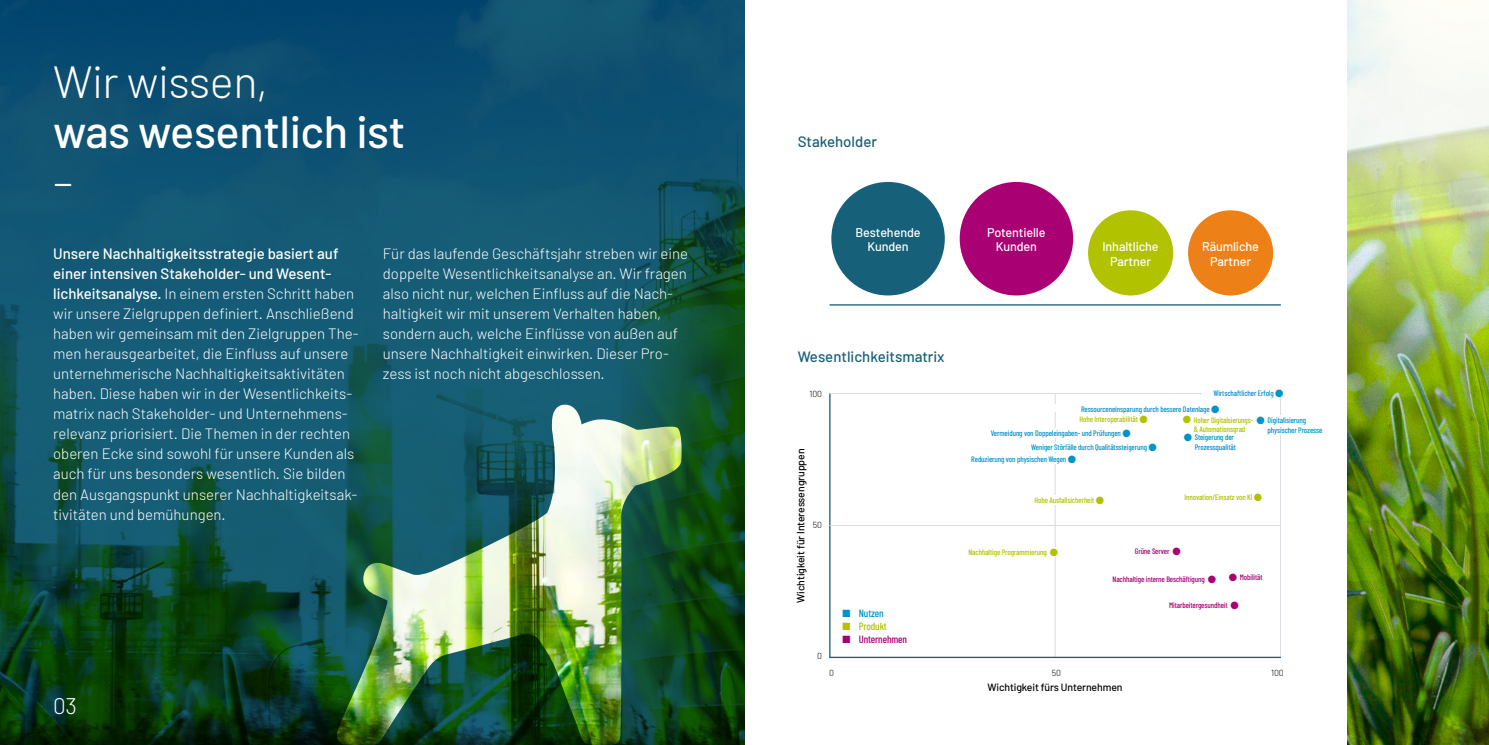
<style>
.page{position:relative;width:1489px;height:745px;background:#fff}
.page>*{position:absolute;margin:0;border:0;box-sizing:border-box;transform-origin:0 0}
.Absatzformat_1{font:500 45px/50px "Barlow";letter-spacing:-.01em;color:#fff}
.Absatzformat_1-2{font:300 22.5px "Barlow";color:#fff}
.Absatzformat_1-3{font:300 15px/20px "Barlow";color:#fff}
.Absatzformat_1-4{font:500 15px "Barlow";color:#17607a}
.t1{font:500 12.62px/14.1px "Barlow";letter-spacing:-.01em;color:#fff;text-align:center}
.t2{font:500 10.5px "Barlow";letter-spacing:-.01em;color:#000}
.t3{font:500 10.5px "Barlow Condensed";letter-spacing:-.01em;color:#a90074}
.t4{font:500 10.5px "Barlow Condensed";letter-spacing:-.01em;color:#b1c200}
.t5{font:500 10.5px "Barlow Condensed";letter-spacing:-.01em;color:#0094ca}
.t6{font:300 8.75px "Barlow";letter-spacing:-.01em;color:#000}
.t7{font:500 7.88px/10.1px "Barlow Condensed";letter-spacing:-.01em;color:#0094ca}
.t8{font:500 7.88px "Barlow Condensed";letter-spacing:-.01em;color:#b1c200}
.t9{font:500 7.88px "Barlow Condensed";letter-spacing:-.01em;color:#a90074}
.s1{font-weight:300}
.s2{font-weight:500}
.s3{color:#b1c200}
</style>
<div class="page">
<img style="left:0;top:0;width:744px;height:744px">
<img style="left:1347px;top:0;width:141px;height:744px">
<hr style="left:829px;top:393px;width:1px;height:264px;background:#17607a">
<hr style="left:1054px;top:393px;width:1px;height:264px;background:#d9dbe1">
<hr style="left:1280px;top:393px;width:1px;height:264px;background:#d9dbe1">
<hr style="left:829px;top:656px;width:451px;height:1px;background:#17607a">
<hr style="left:829px;top:525px;width:451px;height:1px;background:#d9dbe1">
<hr style="left:829px;top:393px;width:451px;height:1px;background:#d9dbe1">
<div style="left:882px;top:547px;width:175px;height:9px;background:#fff"></div>
<div style="left:1005px;top:494px;width:98px;height:10px;background:#fff"></div>
<div style="left:933px;top:454px;width:143px;height:10px;background:#fff"></div>
<div style="left:934px;top:428px;width:196px;height:10px;background:#fff"></div>
<div style="left:1253px;top:415px;width:72px;height:20px;background:#fff"></div>
<div style="left:915px;top:442px;width:241px;height:10px;background:#fff"></div>
<div style="left:1047px;top:404px;width:172px;height:8px;background:#fff"></div>
<div style="left:1201px;top:388px;width:82px;height:8px;background:#fff"></div>
<hr style="left:829px;top:304px;width:451px;height:1px;background:#17607a">
<div style="left:831px;top:182px;width:113px;height:113px;background:#17607a;border-radius:50%"></div>
<div style="left:1087px;top:210px;width:86px;height:85px;background:#b1c200;border-radius:50%"></div>
<div style="left:959px;top:182px;width:114px;height:113px;background:#a90074;border-radius:50%"></div>
<div style="left:1187px;top:210px;width:85px;height:85px;background:#ee8018;border-radius:50%"></div>
<p class="Absatzformat_1" style="left:53px;top:56px;width:353px"><span class="s1">Wir wissen,<br></span>was wesentlich ist <span class="s1">–</span></p>
<p class="Absatzformat_1-3" style="left:53px;top:243px;width:307px"><span class="s2">Unsere Nachhaltigkeitsstrategie basiert auf einer intensiven Stakeholder- und Wesent&shy;lichkeitsanalyse.</span> In einem ersten Schritt haben wir unsere Zielgruppen definiert. Anschließend haben wir gemeinsam mit den Zielgruppen The&shy;men herausgearbeitet, die Einfluss auf unsere unternehmerische Nachhaltigkeitsaktivitäten haben. Diese haben wir in der Wesentlichkeits&shy;matrix nach Stakeholder- und Unternehmens&shy;relevanz priorisiert. Die Themen in der rechten oberen Ecke sind sowohl für unsere Kunden als auch für uns besonders wesentlich. Sie bilden den Ausgangspunkt unserer Nachhaltigkeitsak&shy;tivitäten und bemühungen.</p>
<p class="Absatzformat_1-3" style="left:383px;top:243px;width:307px">Für das laufende Geschäftsjahr streben wir eine doppelte Wesentlichkeitsanalyse an. Wir fragen also nicht nur, welchen Einfluss auf die Nach&shy;haltigkeit wir mit unserem Verhalten haben, sondern auch, welche Einflüsse von außen auf unsere Nachhaltigkeit einwirken. Dieser Pro&shy;zess ist noch nicht abgeschlossen.</p>
<p class="Absatzformat_1-2" style="left:53px;top:691px;width:25px">03</p>
<p class="Absatzformat_1-4" style="left:797px;top:132px;width:81px">Stakeholder</p>
<p class="t1" style="left:855px;top:225px;width:67px">Bestehende<br>Kunden</p>
<p class="t1" style="left:987px;top:225px;width:60px">Potentielle<br>Kunden</p>
<p class="t1" style="left:1102px;top:239px;width:58px">Inhaltliche<br>Partner</p>
<p class="t1" style="left:1202px;top:239px;width:58px">Räumliche<br>Partner</p>
<p class="Absatzformat_1-4" style="left:797px;top:346px;width:149px">Wesentlichkeitsmatrix</p>
<p class="t6" style="left:809px;top:388px;width:14px">100</p>
<p class="t2" style="left:794px;top:602px;width:155px;rotate:-90deg">Wichtigkeit für Interessengruppen</p>
<p class="t6" style="left:812px;top:519px;width:11px">50</p>
<p class="t6" style="left:817px;top:650px;width:6px">0</p>
<p class="t5" style="left:842px;top:605px;width:43px">■ Nutzen</p>
<p class="t4" style="left:842px;top:618px;width:46px">■ Produkt</p>
<p class="t3" style="left:842px;top:631px;width:66px">■ Unternehmen</p>
<p class="t7" style="left:1213px;top:388px;width:72px">Wirtschaftlicher Erfolg ●</p>
<p class="t8" style="left:1193px;top:423px;width:53px">&amp; Automationsgrad</p>
<p class="t7" style="left:1080px;top:403px;width:140px">Ressourceneinsparung durch bessere Datenlage ●</p>
<p class="t7" style="left:1183px;top:432px;width:54px;line-height:9.5px;text-align:right">● Steigerung der<br>Prozessqualität</p>
<p class="t8" style="left:1079px;top:413px;width:70px">Hohe Interoperabilität ●</p>
<p class="t7" style="left:1267px;top:414px;width:56px;text-indent:-85px"><span class="s3">● Hoher Digitalsierungs-</span> ● Digitalisierung physischer Prozesse</p>
<p class="t7" style="left:990px;top:427px;width:141px">Vermeidung von Doppeleingaben- und Prüfungen ●</p>
<p class="t7" style="left:1031px;top:441px;width:127px">Weniger Störfälle durch Qualitätssteigerung ●</p>
<p class="t7" style="left:971px;top:453px;width:106px">Reduzierung von physischen Wegen ●</p>
<p class="t8" style="left:1034px;top:494px;width:71px">Hohe Ausfallsicherheit ●</p>
<p class="t8" style="left:1184px;top:491px;width:79px">Innovation/Einsatz von KI ●</p>
<p class="t8" style="left:968px;top:546px;width:91px">Nachhaltige Programmierung ●</p>
<p class="t9" style="left:1134px;top:545px;width:47px">Grüne Server ●</p>
<p class="t9" style="left:1112px;top:573px;width:151px">Nachhaltige interne Beschäftigung ● ● Mobilität</p>
<p class="t9" style="left:1168px;top:599px;width:71px">Mitarbeitergesundheit ●</p>
<p class="t6" style="left:829px;top:667px;width:6px">0</p>
<p class="t6" style="left:1051px;top:667px;width:11px">50</p>
<p class="t6" style="left:1270px;top:667px;width:14px">100</p>
<p class="t2" style="left:987px;top:680px;width:137px">Wichtigkeit fürs Unternehmen</p>
</div>
